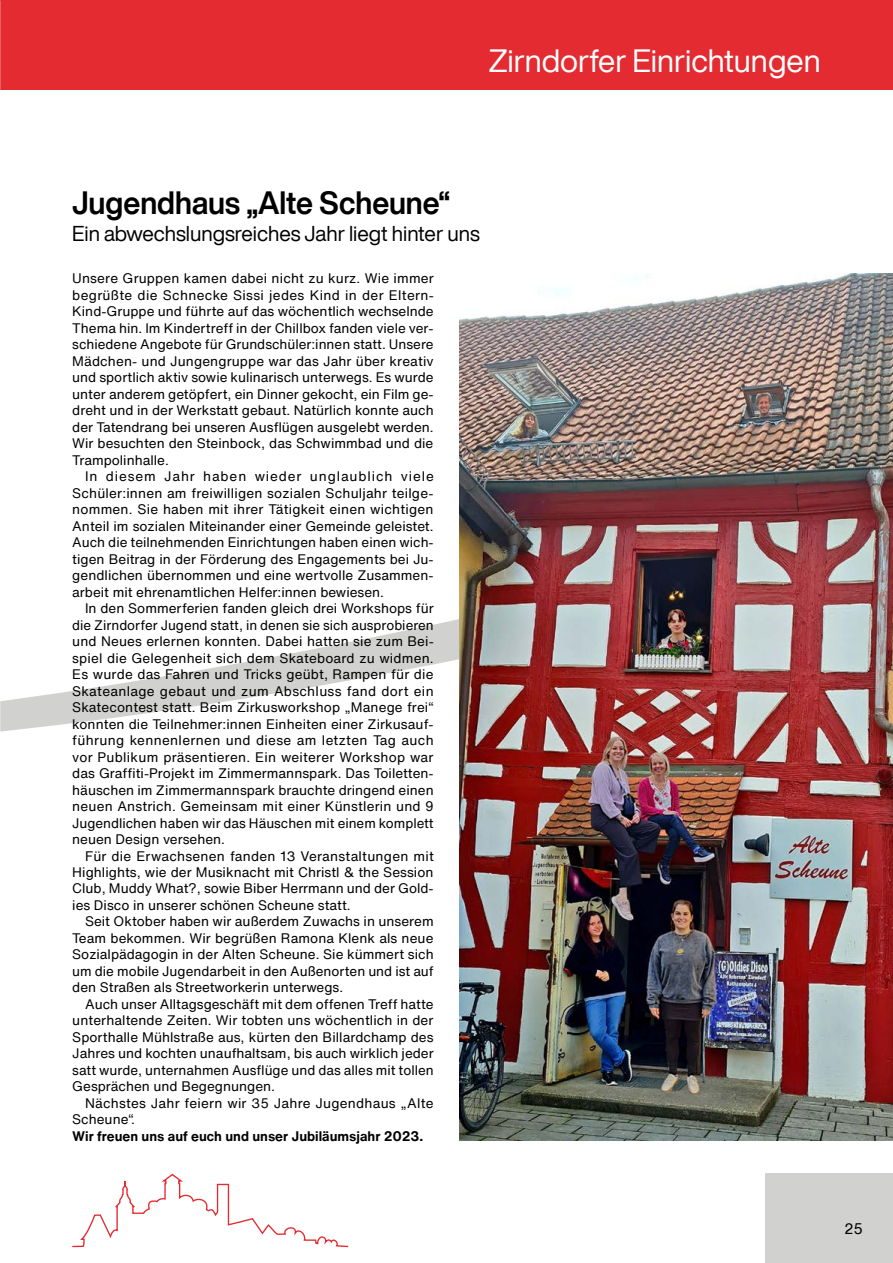
<style>
.page{position:relative;width:893px;height:1263px;background:#fff}
.page>*{position:absolute;margin:0;border:0;box-sizing:border-box;transform-origin:0 0}
.t1{font:31.5px "Helvetica Now Display";color:#fff}
.t2{font:700 31.5px "Helvetica Now Display";color:#000;scale:.95 1}
.t3{font:21px "Helvetica Now Display";color:#000}
.t4{font:15px "Helvetica Now Text";color:#000}
.t5{font:13.5px/16.5px "Helvetica Now Text";color:#000;text-align:justify}
.t6{font:700 13.5px "Helvetica Now Text";color:#000}
</style>
<div class="page">
<svg style="left:0;top:619px;width:459px;height:113px"></svg>
<div style="left:0;top:0;width:893px;height:89px;background:#e42b32"></div>
<svg style="left:72px;top:1174px;width:276px;height:73px"></svg>
<div style="left:765px;top:1174px;width:128px;height:89px;background:#d1d1cf"></div>
<img style="left:459px;top:274px;width:434px;height:867px">
<h1 class="t1" style="left:489px;top:39px;width:333px">Zirndorfer Einrichtungen</h1>
<h1 class="t2" style="left:72px;top:181px;width:400px">Jugendhaus „Alte Scheune“</h1>
<h2 class="t3" style="left:72px;top:219px;width:409px">Ein abwechslungsreiches Jahr liegt hinter uns</h2>
<p class="t5" style="left:72px;top:270px;width:363px">Unsere Gruppen kamen dabei nicht zu kurz. Wie immer begrüßte die Schnecke Sissi jedes Kind in der Eltern-Kind-Gruppe und führte auf das wöchentlich wechselnde Thema hin. Im Kindertreff in der Chillbox fanden viele ver&shy;schiedene Angebote für Grundschüler:innen statt. Unsere Mädchen- und Jungengruppe war das Jahr über kreativ und sportlich aktiv sowie kulinarisch unterwegs. Es wurde unter anderem getöpfert, ein Dinner gekocht, ein Film ge&shy;dreht und in der Werkstatt gebaut. Natürlich konnte auch der Tatendrang bei unseren Ausflügen ausgelebt werden.<br>Wir besuchten den Steinbock, das Schwimmbad und die Trampolinhalle.</p>
<p class="t5" style="left:72px;top:468px;width:363px;text-indent:13px">In diesem Jahr haben wieder unglaublich viele Schüler:innen am freiwilligen sozialen Schuljahr teilge&shy;nommen. Sie haben mit ihrer Tätigkeit einen wichtigen Anteil im sozialen Miteinander einer Gemeinde geleistet.<br>Auch die teilnehmenden Einrichtungen haben einen wich&shy;tigen Beitrag in der Förderung des Engagements bei Ju&shy;gendlichen übernommen und eine wertvolle Zusammen&shy;arbeit mit ehrenamtlichen Helfer:innen bewiesen.</p>
<p class="t5" style="left:72px;top:600px;width:363px;text-indent:13px">In den Sommerferien fanden gleich drei Workshops für die Zirndorfer Jugend statt, in denen sie sich ausprobieren und Neues erlernen konnten. Dabei hatten sie zum Bei&shy;spiel die Gelegenheit sich dem Skateboard zu widmen.<br>Es wurde das Fahren und Tricks geübt, Rampen für die Skateanlage gebaut und zum Abschluss fand dort ein Skatecontest statt. Beim Zirkusworkshop „Manege frei“ konnten die Teilnehmer:innen Einheiten einer Zirkusauf&shy;führung kennenlernen und diese am letzten Tag auch vor Publikum präsentieren. Ein weiterer Workshop war das Graffiti-Projekt im Zimmermannspark. Das Toiletten&shy;häuschen im Zimmermannspark brauchte dringend einen neuen Anstrich. Gemeinsam mit einer Künstlerin und 9<br>Jugendlichen haben wir das Häuschen mit einem komplett neuen Design versehen.</p>
<p class="t5" style="left:72px;top:847px;width:363px;text-indent:13px">Für die Erwachsenen fanden 13 Veranstaltungen mit Highlights, wie der Musiknacht mit Christl &amp; the Session Club, Muddy What?, sowie Biber Herrmann und der Gold&shy;ies Disco in unserer schönen Scheune statt.</p>
<p class="t5" style="left:72px;top:913px;width:363px;text-indent:13px">Seit Oktober haben wir außerdem Zuwachs in unserem Team bekommen. Wir begrüßen Ramona Klenk als neue Sozialpädagogin in der Alten Scheune. Sie kümmert sich um die mobile Jugendarbeit in den Außenorten und ist auf den Straßen als Streetworkerin unterwegs.</p>
<p class="t5" style="left:72px;top:995px;width:363px;text-indent:13px">Auch unser Alltagsgeschäft mit dem offenen Treff hatte unterhaltende Zeiten. Wir tobten uns wöchentlich in der Sporthalle Mühlstraße aus, kürten den Billardchamp des Jahres und kochten unaufhaltsam, bis auch wirklich jeder satt wurde, unternahmen Ausflüge und das alles mit tollen Gesprächen und Begegnungen.</p>
<p class="t5" style="left:72px;top:1094px;width:363px;text-indent:13px">Nächstes Jahr feiern wir 35 Jahre Jugendhaus „Alte<br>Scheune“.</p>
<p class="t6" style="left:72px;top:1126px;width:353px">Wir freuen uns auf euch und unser Jubiläumsjahr 2023.</p>
<p class="t4" style="left:844px;top:1217px;width:21px">25</p>
</div>
